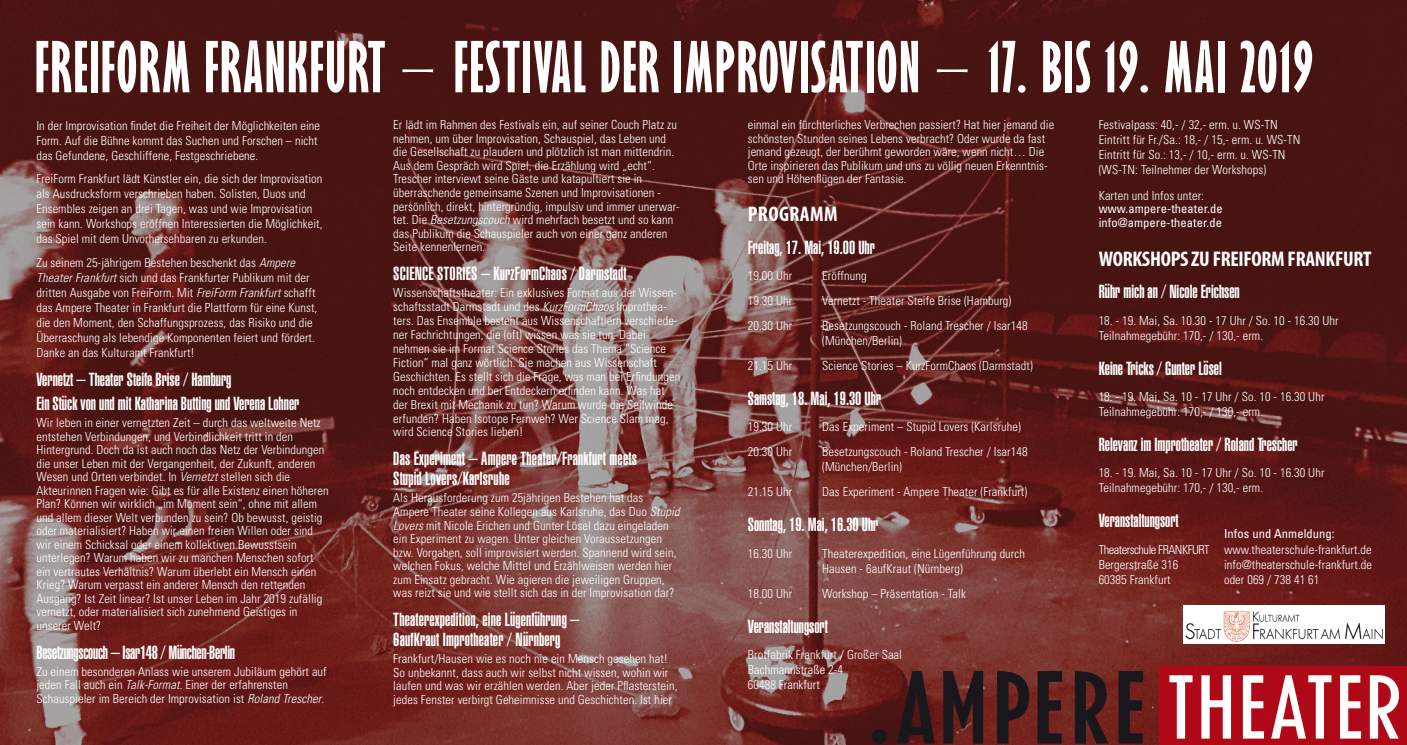
<style>
.page{position:relative;width:1407px;height:745px;background:#fff}
.page>*{position:absolute;margin:0;border:0;box-sizing:border-box;transform-origin:0 0}
.t1{font:700 extra-condensed 64.5px "Gill Sans";letter-spacing:.025em;color:#fff}
.t2{font:700 condensed 21.25px "Myriad Pro";letter-spacing:-.015em;color:#fff}
.t3{font:700 condensed 21.25px "Myriad Pro";letter-spacing:.02em;color:#fff}
.t4{font:18.62px/20px "Helvetica LT Std Ultra Comp";color:#fff}
.t5{font:300 condensed 12.5px/13.5px "Univers LT Std";letter-spacing:.005em;color:#fff}
.t6{font:condensed 12.5px/13.8px "Univers LT Std";letter-spacing:.005em;color:#fff}
.s1{font-family:"Eras ITC";font-weight:300;font-stretch:normal;font-size:83.88px}
.s2{font-style:italic}
</style>
<div class="page">
<img style="left:0;top:0;width:1407px;height:744px">
<div style="left:1159px;top:666px;width:248px;height:78px;background:#af0917"></div>
<svg style="left:872px;top:670px;width:271px;height:73px;background:#481d1d"></svg>
<svg style="left:1169px;top:675px;width:230px;height:63px"></svg>
<img style="left:1183px;top:605px;width:201px;height:37px">
<h1 class="t1" style="left:35px;top:28px;width:1280px">FREIFORM FRANKFURT <span class="s1">–</span> FESTIVAL DER IMPROVISATION <span class="s1">–</span> 17. BIS 19. MAI 2019</h1>
<p class="t5" style="left:393px;top:118px;width:288px">Er lädt im Rahmen des Festivals ein, auf seiner Couch Platz zu nehmen, um über Improvisation, Schauspiel, das Leben und die Gesellschaft zu plaudern und plötzlich ist man mittendrin.<br>Aus dem Gespräch wird Spiel, die Erzählung wird „echt“.<br>Trescher interviewt seine Gäste und katapultiert sie in überraschende gemeinsame Szenen und Improvisationen - persönlich, direkt, hintergründig, impulsiv und immer unerwar&shy;tet. Die <span class="s2">Besetzungscouch</span> wird mehrfach besetzt und so kann das Publikum die Schauspieler auch von einer ganz anderen Seite kennenlernen.</p>
<h3 class="t4" style="left:393px;top:263px;width:235px">SCIENCE STORIES – KurzFormChaos / Darmstadt</h3>
<p class="t5" style="left:393px;top:286px;width:289px;line-height:13.9px">Wissenschaftstheater: Ein exklusives Format aus der Wissen&shy;schaftsstadt Darmstadt und des <span class="s2">KurzFormChaos</span> Improthea&shy;ters. Das Ensemble besteht aus Wissenschaftlern verschiede&shy;ner Fachrichtungen, die (oft) wissen was sie tun. Dabei nehmen sie im Format Science Stories das Thema “Science Fiction” mal ganz wörtlich. Sie machen aus Wissenschaft Geschichten. Es stellt sich die Frage, was man bei Erfindungen noch entdecken und bei Entdeckern erfinden kann. Was hat der Brexit mit Mechanik zu tun? Warum wurde die Seilwinde erfunden? Haben Isotope Fernweh? Wer Science Slam mag, wird Science Stories lieben!</p>
<h3 class="t4" style="left:393px;top:448px;width:245px">Das Experiment – Ampere Theater/Frankfurt meets<br>Stupid Lovers/Karlsruhe</h3>
<p class="t5" style="left:393px;top:491px;width:288px">Als Herausforderung zum 25jährigen Bestehen hat das Ampere Theater seine Kollegen aus Karlsruhe, das Duo <span class="s2">Stupid Lovers</span> mit Nicole Erichen und Gunter Lösel dazu eingeladen ein Experiment zu wagen. Unter gleichen Voraussetzungen bzw. Vorgaben, soll improvisiert werden. Spannend wird sein, welchen Fokus, welche Mittel und Erzählweisen werden hier zum Einsatz gebracht. Wie agieren die jeweiligen Gruppen, was reizt sie und wie stellt sich das in der Improvisation dar?</p>
<h3 class="t4" style="left:393px;top:609px;width:188px">Theaterexpedition, eine Lügenführung –<br>6aufKraut Improtheater / Nürnberg</h3>
<p class="t5" style="left:393px;top:651px;width:286px">Frankfurt/Hausen wie es noch nie ein Mensch gesehen hat!<br>So unbekannt, dass auch wir selbst nicht wissen, wohin wir laufen und was wir erzählen werden. Aber jeder Pflasterstein, jedes Fenster verbirgt Geheimnisse und Geschichten. Ist hier</p>
<p class="t5" style="left:1098px;top:117px;width:203px;line-height:15px">Festivalpass: 40,- / 32,- erm. u. WS-TN Eintritt für Fr./Sa.: 18,- / 15,- erm. u. WS-TN Eintritt für So.: 13,- / 10,- erm. u. WS-TN (WS-TN: Teilnehmer der Workshops)</p>
<p class="t5" style="left:1098px;top:188px;width:107px">Karten und Infos unter:</p>
<p class="t6" style="left:1098px;top:202px;width:126px">www.ampere-theater.de info@ampere-theater.de</p>
<h2 class="t2" style="left:1098px;top:247px;width:274px">WORKSHOPS ZU FREIFORM FRANKFURT</h2>
<h3 class="t4" style="left:1098px;top:282px;width:143px">Rühr mich an / Nicole Erichsen</h3>
<p class="t5" style="left:1098px;top:312px;width:241px;line-height:15px">18. - 19. Mai, Sa. 10.30 - 17 Uhr / So. 10 - 16.30 Uhr<br>Teilnahmegebühr: 170,- / 130,- erm.</p>
<h3 class="t4" style="left:1098px;top:358px;width:125px">Keine Tricks / Gunter Lösel</h3>
<p class="t5" style="left:1098px;top:389px;width:227px;line-height:15px">18. - 19. Mai, Sa. 10 - 17 Uhr / So. 10 - 16.30 Uhr<br>Teilnahmegebühr: 170,- / 130,- erm.</p>
<h3 class="t4" style="left:1098px;top:434px;width:201px">Relevanz im Improtheater / Roland Trescher</h3>
<p class="t5" style="left:1098px;top:465px;width:227px;line-height:15px">18. - 19. Mai, Sa. 10 - 17 Uhr / So. 10 - 16.30 Uhr<br>Teilnahmegebühr: 170,- / 130,- erm.</p>
<h3 class="t4" style="left:1098px;top:510px;width:82px">Veranstaltungsort</h3>
<p class="t5" style="left:1098px;top:541px;width:113px;line-height:15px">Theaterschule FRANKFURT<br>Bergerstraße 316<br>60385 Frankfurt</p>
<p class="t5" style="left:748px;top:118px;width:308px">einmal ein fürchterliches Verbrechen passiert? Hat hier jemand die schönsten Stunden seines Lebens verbracht? Oder wurde da fast jemand gezeugt, der berühmt geworden wäre, wenn nicht… Die Orte inspirieren das Publikum und uns zu völlig neuen Erkenntnis&shy;sen und Höhenflügen der Fantasie.</p>
<h2 class="t3" style="left:748px;top:202px;width:91px">PROGRAMM</h2>
<h3 class="t4" style="left:748px;top:237px;width:129px">Freitag, 17. Mai, 19.00 Uhr</h3>
<p class="t5" style="left:748px;top:268px;width:46px">19.00 Uhr</p>
<p class="t5" style="left:822px;top:268px;width:46px">Eröffnung</p>
<p class="t5" style="left:748px;top:293px;width:46px">19.30 Uhr</p>
<p class="t5" style="left:822px;top:293px;width:191px">Vernetzt - Theater Steife Brise (Hamburg)</p>
<p class="t5" style="left:748px;top:318px;width:46px">20.30 Uhr</p>
<p class="t5" style="left:822px;top:318px;width:207px;line-height:15px">Besetzungscouch - Roland Trescher / Isar148 (München/Berlin)</p>
<p class="t5" style="left:748px;top:358px;width:46px">21.15 Uhr</p>
<p class="t5" style="left:822px;top:358px;width:212px">Science Stories – KurzFormChaos (Darmstadt)</p>
<h3 class="t4" style="left:748px;top:388px;width:135px">Samstag, 18. Mai, 19.30 Uhr</h3>
<p class="t5" style="left:748px;top:420px;width:46px">19.30 Uhr</p>
<p class="t5" style="left:822px;top:420px;width:200px">Das Experiment – Stupid Lovers (Karlsruhe)</p>
<p class="t5" style="left:748px;top:445px;width:46px">20.30 Uhr</p>
<p class="t5" style="left:822px;top:444px;width:207px;line-height:15px">Besetzungscouch - Roland Trescher / Isar148 (München/Berlin)</p>
<p class="t5" style="left:748px;top:485px;width:46px">21.15 Uhr</p>
<p class="t5" style="left:822px;top:485px;width:206px">Das Experiment - Ampere Theater (Frankfurt)</p>
<h3 class="t4" style="left:748px;top:514px;width:132px">Sonntag, 19. Mai, 16.30 Uhr</h3>
<p class="t5" style="left:748px;top:546px;width:46px">16.30 Uhr</p>
<p class="t5" style="left:822px;top:545px;width:204px;line-height:15px">Theaterexpedition, eine Lügenführung durch<br>Hausen - 6aufKraut (Nürnberg)</p>
<p class="t5" style="left:748px;top:586px;width:46px">18.00 Uhr</p>
<p class="t5" style="left:822px;top:586px;width:145px">Workshop – Präsentation - Talk</p>
<h3 class="t4" style="left:748px;top:616px;width:82px">Veranstaltungsort</h3>
<p class="t5" style="left:748px;top:646px;width:156px;line-height:15px">Brotfabrik Frankfurt / Großer Saal<br>Bachmannstraße 2-4<br>60488 Frankfurt</p>
<p class="t5" style="left:36px;top:118px;width:285px;line-height:15px">In der Improvisation findet die Freiheit der Möglichkeiten eine<br>Form. Auf die Bühne kommt das Suchen und Forschen – nicht das Gefundene, Geschliffene, Festgeschriebene.</p>
<p class="t5" style="left:36px;top:171px;width:288px;line-height:15px">FreiForm Frankfurt lädt Künstler ein, die sich der Improvisation als Ausdrucksform verschrieben haben. Solisten, Duos und Ensembles zeigen an drei Tagen, was und wie Improvisation sein kann. Workshops eröffnen Interessierten die Möglichkeit, das Spiel mit dem Unvorhersehbaren zu erkunden.</p>
<p class="t5" style="left:36px;top:255px;width:282px;line-height:15px">Zu seinem 25-jährigem Bestehen beschenkt das <span class="s2">Ampere Theater Frankfurt</span> sich und das Frankfurter Publikum mit der dritten Ausgabe von FreiForm. Mit <span class="s2">FreiForm Frankfurt</span> schafft das Ampere Theater in Frankfurt die Plattform für eine Kunst, die den Moment, den Schaffungsprozess, das Risiko und die Überraschung als lebendige Komponenten feiert und fördert.<br>Danke an das Kulturamt Frankfurt!</p>
<h3 class="t4" style="left:36px;top:367px;width:264px;line-height:23.8px">Vernetzt – Theater Steife Brise / Hamburg<br>Ein Stück von und mit Katharina Butting und Verena Lohner</h3>
<p class="t5" style="left:36px;top:416px;width:294px">Wir leben in einer vernetzten Zeit – durch das weltweite Netz entstehen Verbindungen, und Verbindlichkeit tritt in den Hintergrund. Doch da ist auch noch das Netz der Verbindungen die unser Leben mit der Vergangenheit, der Zukunft, anderen Wesen und Orten verbindet. In <span class="s2">Vernetzt</span> stellen sich die Akteurinnen Fragen wie: Gibt es für alle Existenz einen höheren Plan? Können wir wirklich „im Moment sein“, ohne mit allem und allem dieser Welt verbunden zu sein? Ob bewusst, geistig oder materialisiert? Haben wir einen freien Willen oder sind wir einem Schicksal oder einem kollektiven Bewusstsein unterlegen? Warum haben wir zu manchen Menschen sofort ein vertrautes Verhältnis? Warum überlebt ein Mensch einen Krieg? Warum verpasst ein anderer Mensch den rettenden Ausgang? Ist Zeit linear? Ist unser Leben im Jahr 2019 zufällig vernetzt, oder materialisiert sich zunehmend Geistiges in unserer Welt?</p>
<h3 class="t4" style="left:36px;top:642px;width:200px">Besetzungscouch – Isar148 / München-Berlin</h3>
<p class="t5" style="left:36px;top:664px;width:292px">Zu einem besonderen Anlass wie unserem Jubiläum gehört auf jeden Fall auch ein <span class="s2">Talk-Format</span>. Einer der erfahrensten<br>Schauspieler im Bereich der Improvisation ist <span class="s2">Roland Trescher</span>.</p>
<p class="t6" style="left:1224px;top:526px;width:112px">Infos und Anmeldung:</p>
<p class="t5" style="left:1224px;top:541px;width:149px;line-height:15px;text-align:justify">www.theaterschule-frankfurt.de info@theaterschule-frankfurt.de oder 069 / 738 41 61</p>
</div>
